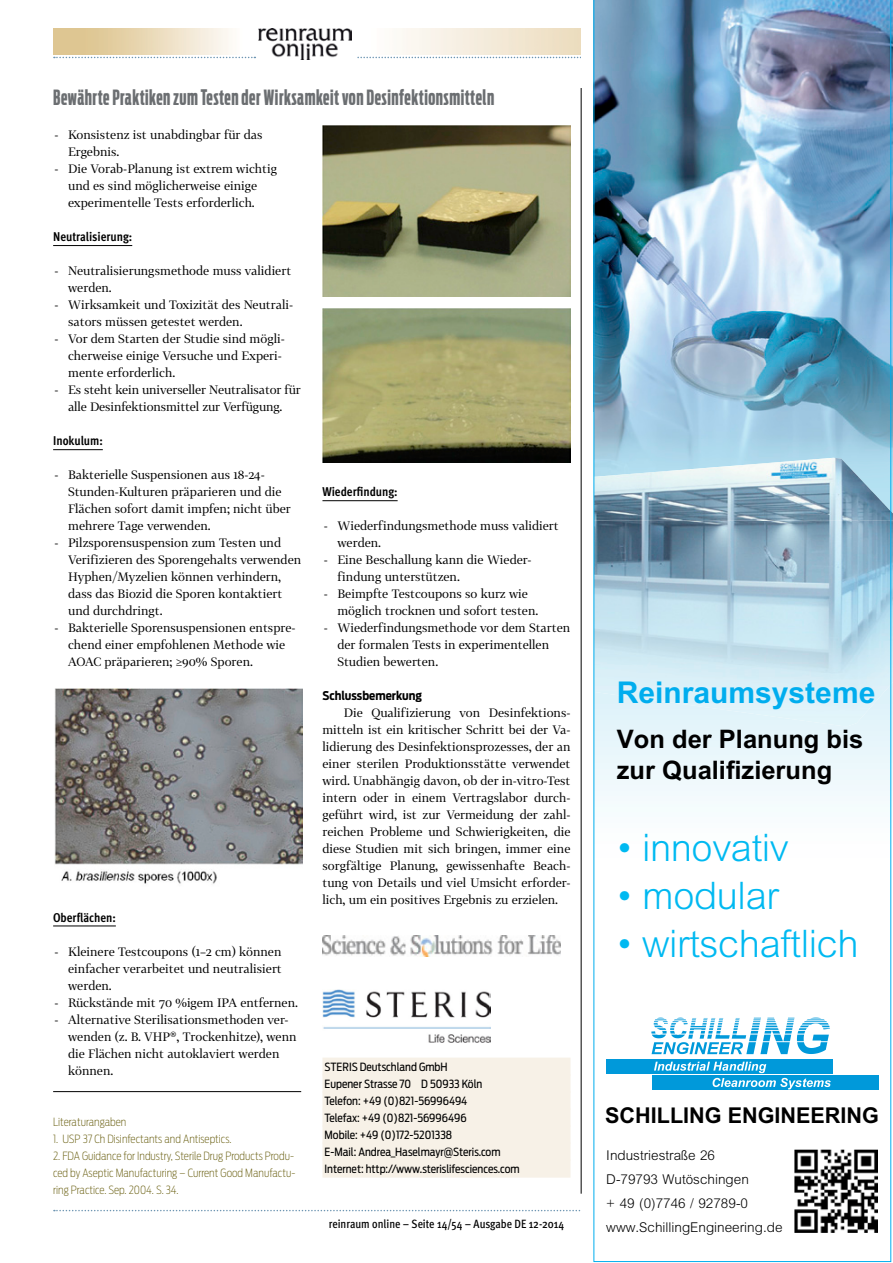
<style>
.page{position:relative;width:893px;height:1263px;background:#fff}
.page>*{position:absolute;margin:0;border:0;box-sizing:border-box;transform-origin:0 0}
.t1{font:300 37.95px "M Arial";letter-spacing:-.01em;color:#00b9f1}
.t2{font:700 30px "M Arial";color:#00adee}
.t3{font:700 25.5px/31.5px "M Arial";color:#000}
.t4{font:700 21.9px "M Arial";color:#000}
.t5{font:700 21px "Antenna Comp";letter-spacing:.025em;color:#6b6e71}
.t6{font:300 13.5px/24px "M Arial";color:#000}
.t7{font:700 condensed 12.75px "Meta OT";color:#000}
.t8{font:12px/17px "Tabac G2";color:#000}
.t9{font:500 condensed 12px "Meta OT";color:#000}
.t10{font:700 12px "Antenna Cond";color:#000}
.t11{font:11.25px/17px "Antenna Cond";color:#000}
.t12{font:200 11.25px/17px "Antenna Cond";color:#6b6114}
</style>
<div class="page">
<svg style="left:357px;top:57px;width:224px;height:1px"></svg>
<svg style="left:54px;top:57px;width:201px;height:1px"></svg>
<svg style="left:54px;top:1210px;width:527px;height:1px"></svg>
<img style="left:258px;top:29px;width:94px;height:31px">
<hr style="left:53px;top:245px;width:79px;height:1px;background:#000">
<hr style="left:53px;top:449px;width:50px;height:1px;background:#000">
<hr style="left:53px;top:926px;width:63px;height:1px;background:#000">
<img style="left:55px;top:688px;width:248px;height:196px">
<hr style="left:322px;top:500px;width:76px;height:1px;background:#000">
<div style="left:322px;top:1057px;width:248px;height:18px;background:#f7f1e7"></div>
<div style="left:322px;top:1074px;width:248px;height:18px;background:#f7f1e7"></div>
<div style="left:322px;top:1091px;width:248px;height:18px;background:#f7f1e7"></div>
<div style="left:322px;top:1108px;width:248px;height:18px;background:#f7f1e7"></div>
<div style="left:322px;top:1125px;width:248px;height:18px;background:#f7f1e7"></div>
<div style="left:322px;top:1143px;width:248px;height:18px;background:#f7f1e7"></div>
<div style="left:322px;top:1160px;width:248px;height:18px;background:#f7f1e7"></div>
<img style="left:322px;top:126px;width:248px;height:171px">
<img style="left:322px;top:308px;width:248px;height:154px">
<img style="left:322px;top:936px;width:239px;height:20px">
<img style="left:322px;top:989px;width:168px;height:54px">
<hr style="left:53px;top:1091px;width:248px;height:1px;background:#000">
<img style="left:594px;top:0;width:297px;height:1262px">
<hr style="left:581px;top:88px;width:1px;height:1106px;background:#000">
<h3 class="t5" style="left:53px;top:86px;width:443px">Bewährte Praktiken zum Testen der Wirksamkeit von Desinfektionsmitteln</h3>
<p class="t8" style="left:68px;top:126px;width:196px;text-indent:-14px">- Konsistenz ist unabdingbar für das<br>Ergebnis.</p>
<p class="t8" style="left:68px;top:160px;width:210px;text-indent:-14px">- Die Vorab-Planung ist extrem wichtig und es sind möglicherweise einige experimentelle Tests erforderlich.</p>
<p class="t7" style="left:53px;top:229px;width:81px">Neutralisierung:</p>
<p class="t8" style="left:68px;top:262px;width:225px;text-indent:-14px">- Neutralisierungsmethode muss validiert werden.</p>
<p class="t8" style="left:68px;top:296px;width:227px;text-indent:-14px">- Wirksamkeit und Toxizität des Neutrali&shy;sators müssen getestet werden.</p>
<p class="t8" style="left:68px;top:330px;width:218px;text-indent:-14px">- Vor dem Starten der Studie sind mögli&shy;cherweise einige Versuche und Experi&shy;mente erforderlich.</p>
<p class="t8" style="left:55px;top:381px;width:248px;text-align:center">- Es steht kein universeller Neutralisator für alle Desinfektionsmittel zur Verfügung.</p>
<p class="t7" style="left:53px;top:433px;width:51px">Inokulum:</p>
<p class="t8" style="left:68px;top:466px;width:224px;text-indent:-14px">- Bakterielle Suspensionen aus 18-24- Stunden-Kulturen präparieren und die Flächen sofort damit impfen; nicht über mehrere Tage verwenden.</p>
<p class="t8" style="left:68px;top:534px;width:235px;text-indent:-14px">- Pilzsporensuspension zum Testen und Verifizieren des Sporengehalts verwenden Hyphen/Myzelien können verhindern, dass das Biozid die Sporen kontaktiert und durchdringt.</p>
<p class="t8" style="left:68px;top:619px;width:229px;text-indent:-14px">- Bakterielle Sporensuspensionen entspre&shy;chend einer empfohlenen Methode wie<br>AOAC präparieren; ≥90% Sporen.</p>
<p class="t7" style="left:53px;top:909px;width:64px">Oberflächen:</p>
<p class="t8" style="left:68px;top:942px;width:215px;text-align:justify;text-indent:-14px">- Kleinere Testcoupons (1–2 cm) können einfacher verarbeitet und neutralisiert werden.</p>
<p class="t8" style="left:55px;top:993px;width:245px">- Rückstände mit 70 %igem IPA entfernen.</p>
<p class="t8" style="left:68px;top:1010px;width:230px;text-indent:-14px">- Alternative Sterilisationsmethoden ver&shy;wenden (z. B. VHP®, Trockenhitze), wenn die Flächen nicht autoklaviert werden können.</p>
<p class="t12" style="left:53px;top:1113px;width:75px">Literaturangaben</p>
<p class="t12" style="left:53px;top:1130px;width:180px">1. USP 37 Ch Disinfectants and Antiseptics.</p>
<p class="t12" style="left:53px;top:1147px;width:244px">2. FDA Guidance for Industry, Sterile Drug Products Produ&shy;ced by Aseptic Manufacturing – Current Good Manufactu&shy;ring Practice. Sep. 2004. S. 34.</p>
<p class="t7" style="left:322px;top:484px;width:77px">Wiederfindung:</p>
<p class="t8" style="left:337px;top:517px;width:223px;text-indent:-14px">- Wiederfindungsmethode muss validiert werden.</p>
<p class="t8" style="left:337px;top:551px;width:196px;text-indent:-14px">- Eine Beschallung kann die Wieder&shy;findung unterstützen.</p>
<p class="t8" style="left:337px;top:585px;width:202px;text-indent:-14px">- Beimpfte Testcoupons so kurz wie möglich trocknen und sofort testen.</p>
<p class="t8" style="left:337px;top:619px;width:234px;text-indent:-14px">- Wiederfindungsmethode vor dem Starten der formalen Tests in experimentellen<br>Studien bewerten.</p>
<p class="t10" style="left:322px;top:689px;width:101px">Schlussbemerkung</p>
<p class="t8" style="left:322px;top:704px;width:250px;text-align:justify;text-indent:21px">Die Qualifizierung von Desinfektions&shy;mitteln ist ein kritischer Schritt bei der Va&shy;lidierung des Desinfektionsprozesses, der an einer sterilen Produktionsstätte verwendet wird. Unabhängig davon, ob der in-vitro-Test intern oder in einem Vertragslabor durch&shy;geführt wird, ist zur Vermeidung der zahl&shy;reichen Probleme und Schwierigkeiten, die diese Studien mit sich bringen, immer eine sorgfältige Planung, gewissenhafte Beach&shy;tung von Details und viel Umsicht erforder&shy;lich, um ein positives Ergebnis zu erzielen.</p>
<p class="t11" style="left:325px;top:1058px;width:196px">STERIS Deutschland GmbH<br>Eupener Strasse 70 D 50933 Köln Telefon: +49 (0)821-56996494<br>Telefax: +49 (0)821-56996496<br>Mobile: +49 (0)172-5201338<br>E-Mail: Andrea_Haselmayr@Steris.com Internet: http://www.sterislifesciences.com</p>
<p class="t9" style="left:329px;top:1216px;width:237px">reinraum online – Seite 14/54 – Ausgabe DE 12-2014</p>
<h2 class="t2" style="left:617px;top:675px;width:260px">Reinraumsysteme</h2>
<h3 class="t3" style="left:617px;top:722px;width:248px">Von der Planung bis zur Qualifizierung</h3>
<h1 class="t1" style="left:615px;top:826px;width:175px">• innovativ</h1>
<h1 class="t1" style="left:615px;top:874px;width:165px">• modular</h1>
<h1 class="t1" style="left:615px;top:922px;width:245px">• wirtschaftlich</h1>
<h3 class="t4" style="left:605px;top:1102px;width:275px">Schilling engineeRing</h3>
<p class="t6" style="left:606px;top:1143px;width:178px">Industriestraße 26<br>D-79793 Wutöschingen<br>+ 49 (0)7746 / 92789-0 www.SchillingEngineering.de</p>
</div>
